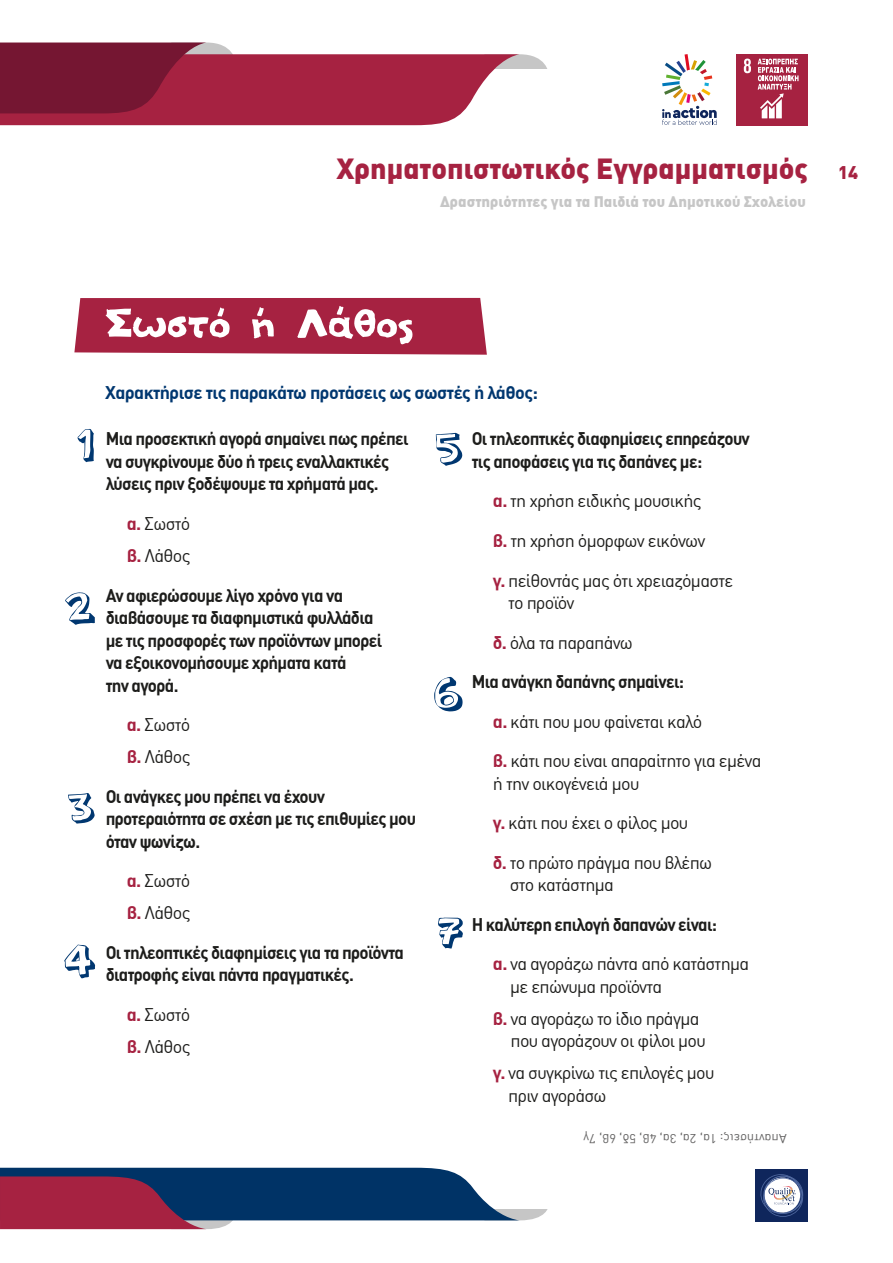
<style>
.page{position:relative;width:893px;height:1263px;background:#fff}
.page>*{position:absolute;margin:0;border:0;box-sizing:border-box;transform-origin:0 0}
.t1{font:54px "PF Amateur Flat Solid";color:#fff}
.t2{font:54px "PF Amateur Thin Shadow";color:#003770}
.t3{font:900 28.5px "DIN Greek";color:#a62241}
.t4{font:700 18px/22.5px "DIN Greek";letter-spacing:-.04em;color:#1d1d1b;scale:.94 1}
.t5{font:18px/32px "DIN Greek";letter-spacing:-.04em;color:#1d1d1b}
.t6{font:700 18px "DIN Greek";letter-spacing:-.03em;color:#003770}
.t7{font:900 15px "DIN Greek";color:#c6c6c6}
.t8{font:12.75px "DIN Greek";color:#646363}
.s1{font-size:18px}
.s2{font-weight:700;color:#a62241}
.s3{color:#a62241}
.s4{font-weight:400}
</style>
<div class="page">
<svg style="left:0;top:43px;width:547px;height:82px"></svg>
<svg style="left:0;top:1168px;width:548px;height:61px"></svg>
<div style="left:756px;top:1169px;width:52px;height:52px;background:#0f265c"></div>
<svg style="left:760px;top:1174px;width:44px;height:43px"></svg>
<div style="left:737px;top:54px;width:71px;height:71px;background:#a62241"></div>
<svg style="left:744px;top:59px;width:7px;height:14px"></svg>
<svg style="left:758px;top:59px;width:40px;height:59px"></svg>
<svg style="left:662px;top:54px;width:55px;height:71px"></svg>
<div style="left:74px;top:298px;width:413px;height:57px;background:#a62241"></div>
<h2 class="t3" style="left:337px;top:152px;width:523px">Χρηματοπιστωτικός Εγγραμματισμός <span class="s1">14</span></h2>
<p class="t7" style="left:440px;top:192px;width:367px">Δραστηριότητες για τα Παιδιά του Δημοτικού Σχολείου</p>
<h1 class="t1" style="left:105px;top:297px;width:310px">Σωστό ή Λάθος</h1>
<p class="t6" style="left:105px;top:382px;width:434px">Χαρακτήρισε τις παρακάτω προτάσεις ως σωστές ή λάθος:</p>
<h1 class="t2" style="left:77px;top:416px;width:20px">1</h1>
<h1 class="t2" style="left:65px;top:579px;width:32px">2</h1>
<h1 class="t2" style="left:68px;top:779px;width:29px">3</h1>
<h1 class="t2" style="left:64px;top:933px;width:33px">4</h1>
<p class="t4" style="left:106px;top:427px;width:324px">Μια προσεκτική αγορά σημαίνει πως πρέπει να συγκρίνουμε δύο ή τρεις εναλλακτικές λύσεις πριν ξοδέψουμε τα χρήματά μας.</p>
<p class="t5" style="left:127px;top:508px;width:65px"><span class="s2">α.</span> Σωστό <span class="s2">β.</span> Λάθος</p>
<p class="t4" style="left:106px;top:583px;width:296px">Αν αφιερώσουμε λίγο χρόνο για να διαβάσουμε τα διαφημιστικά φυλλάδια με τις προσφορές των προϊόντων μπορεί να εξοικονομήσουμε χρήματα κατά<br>την αγορά.</p>
<p class="t5" style="left:127px;top:709px;width:65px"><span class="s2">α.</span> Σωστό <span class="s2">β.</span> Λάθος</p>
<p class="t4" style="left:106px;top:785px;width:332px">Οι ανάγκες μου πρέπει να έχουν προτεραιότητα σε σχέση με τις επιθυμίες μου όταν ψωνίζω.</p>
<p class="t5" style="left:127px;top:865px;width:65px"><span class="s2">α.</span> Σωστό <span class="s2">β.</span> Λάθος</p>
<p class="t4" style="left:106px;top:941px;width:319px">Οι τηλεοπτικές διαφημίσεις για τα προϊόντα διατροφής είναι πάντα πραγματικές.</p>
<p class="t5" style="left:127px;top:998px;width:65px"><span class="s2">α.</span> Σωστό <span class="s2">β.</span> Λάθος</p>
<h1 class="t2" style="left:435px;top:421px;width:28px">5</h1>
<h1 class="t2" style="left:434px;top:666px;width:30px">6</h1>
<h1 class="t2" style="left:437px;top:903px;width:28px">7</h1>
<p class="t4" style="left:472px;top:427px;width:298px">Οι τηλεοπτικές διαφημίσεις επηρεάζουν τις αποφάσεις για τις δαπάνες με:</p>
<p class="t5" style="left:493px;top:481px;width:242px;line-height:39.5px"><span class="s2">α.</span> τη χρήση ειδικής μουσικής<br><span class="s2">β.</span> τη χρήση όμορφων εικόνων<br><span class="s2">γ.</span> πείθοντάς μας ότι χρειαζόμαστε</p>
<p class="t5" style="left:508px;top:587px;width:68px">το προϊόν</p>
<p class="t5" style="left:493px;top:626px;width:141px"><span class="s2">δ.</span> όλα τα παραπάνω</p>
<p class="t4" style="left:472px;top:670px;width:227px">Μια ανάγκη δαπάνης σημαίνει:</p>
<p class="t5" style="left:493px;top:705px;width:211px"><span class="s2">α.</span> κάτι που μου φαίνεται καλό</p>
<p class="t5" style="left:493px;top:745px;width:270px"><span class="s2">β.</span> κάτι που είναι απαραίτητο για εμένα</p>
<p class="t5" style="left:493px;top:763px;width:221px;line-height:39.5px">ή την οικογένειά μου<br><span class="s2">γ.</span> κάτι που έχει ο φίλος μου<br><span class="s2">δ.</span> το πρώτο πράγμα που βλέπω</p>
<p class="t5" style="left:510px;top:869px;width:106px">στο κατάστημα</p>
<p class="t4" style="left:493px;top:904px;width:274px;line-height:39.5px;text-indent:-21px">Η καλύτερη επιλογή δαπανών είναι:<br><span class="s3">α.</span> <span class="s4">να αγοράζω πάντα από κατάστημα</span></p>
<p class="t5" style="left:493px;top:970px;width:208px;text-indent:17px">με επώνυμα προϊόντα<br><span class="s2">β.</span> να αγοράζω το ίδιο πράγμα</p>
<p class="t5" style="left:493px;top:1025px;width:223px;text-align:center">που αγοράζουν οι φίλοι μου<br><span class="s2">γ.</span> να συγκρίνω τις επιλογές μου</p>
<p class="t5" style="left:508px;top:1079px;width:100px">πριν αγοράσω</p>
<p class="t8" style="left:787px;top:1146px;width:205px;rotate:-180deg">Απαντήσεις: 1α, 2α, 3α, 4β, 5δ, 6β, 7γ</p>
</div>
